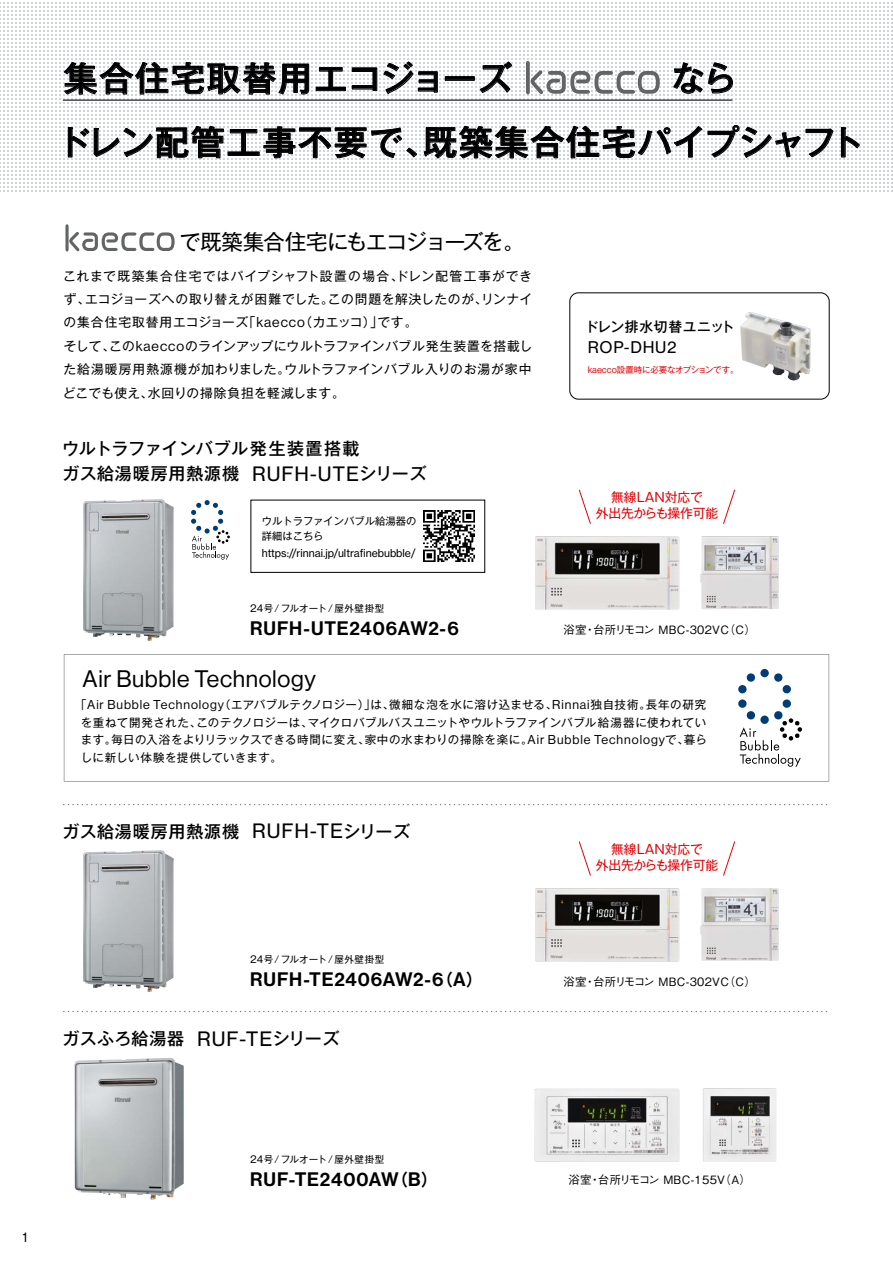
<style>
.page{position:relative;width:893px;height:1263px;background:#fff}
.page>*{position:absolute;margin:0;border:0;box-sizing:border-box;transform-origin:0 0}
.t1{font:500 34.05px/63.8px "Gothic MB101 Pro";letter-spacing:.05em;color:#000}
.t2{font:23.4px "N Haas Grotesk DS Pro 55 Rg";letter-spacing:.025em;color:#000}
.t3{font:21.3px "Gothic MB101 Pro";letter-spacing:-.05em;color:#000}
.t4{font:19.2px "N Haas Grotesk DS Pro 65 Md";letter-spacing:.04em;color:#000}
.t5{font:500 16.95px "Gothic MB101 Pro";letter-spacing:.05em;color:#000}
.t6{font:500 16.95px "Gothic MB101 Pro";letter-spacing:.005em;color:#000}
.t7{font:500 16.95px "Gothic MB101 Pro";letter-spacing:.03em;color:#000}
.t8{font:15.9px "N Haas Grotesk TX Pro 55 Rg";letter-spacing:.045em;color:#000}
.t9{font:500 13.8px "Gothic MB101 Pro";letter-spacing:.035em;color:#000}
.t10{font:12.75px/23.4px "Gothic MB101 Pro";letter-spacing:.05em;color:#000}
.t11{font:12.75px/15.8px "Gothic MB101 Pro";letter-spacing:-.01em;color:#e20005;text-align:center}
.t12{font:12px "Gothic MB101 Pro";color:#000}
.t13{font:11.55px/17.5px "Gothic MB101 Pro";letter-spacing:.04em;color:#000;text-align:justify}
.t14{font:500 11.55px "Gothic BBB Pro";letter-spacing:.025em;color:#000}
.t15{font:10.8px "N Haas Grotesk TX Pro 55 Rg";color:#000}
.t16{font:10.35px/14.9px "Gothic MB101 Pro";color:#000}
.t17{font:9.6px "Gothic MB101 Pro";letter-spacing:.025em;color:#000}
.t18{font:8.55px "Gothic MB101 Pro";letter-spacing:-.03em;color:#e20005}
.s1{font-family:"N Haas Grotesk DS Pro 55 Rg";font-size:14.1px}
.s2{font-family:"N Haas Grotesk TX Pro 55 Rg";font-weight:400;font-size:19.5px}
.s3{font-family:"N Haas Grotesk DS Pro 55 Rg";font-size:9.3px}
.s4{font-family:"N Haas Grotesk DS Pro 55 Rg";font-size:12.6px}
.s5{font-family:"Gothic MB101 Pro De";font-weight:700;font-size:16.95px}
</style>
<div class="page">
<svg style="left:0;top:2px;width:893px;height:190px"></svg>
<svg style="left:65px;top:224px;width:110px;height:27px"></svg>
<svg style="left:64px;top:654px;width:765px;height:128px"></svg>
<div style="left:760px;top:669px;width:9px;height:8px;background:#003d74;border-radius:50%"></div>
<svg style="left:738px;top:673px;width:64px;height:94px"></svg>
<img style="left:83px;top:499px;width:69px;height:138px">
<svg style="left:191px;top:500px;width:39px;height:60px"></svg>
<img style="left:83px;top:850px;width:69px;height:138px">
<img style="left:74px;top:1058px;width:110px;height:141px">
<svg style="left:64px;top:804px;width:764px;height:1px"></svg>
<svg style="left:64px;top:1011px;width:764px;height:1px"></svg>
<svg style="left:63px;top:62px;width:246px;height:33px"></svg>
<svg style="left:316px;top:67px;width:30px;height:24px"></svg>
<svg style="left:352px;top:68px;width:25px;height:23px"></svg>
<svg style="left:383px;top:61px;width:55px;height:33px"></svg>
<div style="left:445px;top:76px;width:30px;height:5px;border:1px solid #000"></div>
<svg style="left:479px;top:61px;width:33px;height:32px"></svg>
<svg style="left:673px;top:62px;width:60px;height:32px"></svg>
<svg style="left:526px;top:61px;width:134px;height:33px"></svg>
<hr style="left:63px;top:100px;width:669px;height:1px;background:#000">
<svg style="left:68px;top:126px;width:349px;height:33px"></svg>
<svg style="left:424px;top:126px;width:278px;height:33px"></svg>
<svg style="left:708px;top:125px;width:126px;height:33px"></svg>
<svg style="left:841px;top:127px;width:19px;height:30px"></svg>
<div style="left:251px;top:500px;width:234px;height:73px;border:1px solid #000"></div>
<img style="left:423px;top:511px;width:51px;height:51px">
<img style="left:535px;top:536px;width:144px;height:74px">
<img style="left:701px;top:536px;width:78px;height:73px">
<svg style="left:578px;top:489px;width:13px;height:35px"></svg>
<svg style="left:723px;top:489px;width:13px;height:35px"></svg>
<img style="left:535px;top:888px;width:144px;height:73px">
<img style="left:701px;top:888px;width:78px;height:73px">
<svg style="left:578px;top:841px;width:13px;height:35px"></svg>
<svg style="left:723px;top:841px;width:13px;height:35px"></svg>
<img style="left:703px;top:1088px;width:73px;height:74px">
<img style="left:535px;top:1089px;width:144px;height:73px">
<div style="left:570px;top:293px;width:259px;height:106px;border:1px solid #000;border-radius:9px"></div>
<img style="left:740px;top:312px;width:71px;height:68px">
<h1 class="t1" style="left:57px;top:42px;width:838px">集合住宅取替用エコジョーズ　　　　 なら<br>ドレン配管工事不要で、既築集合住宅パイプシャフト　</h1>
<h3 class="t3" style="left:180px;top:224px;width:347px">で既築集合住宅にもエコジョーズを。</h3>
<p class="t10" style="left:63px;top:262px;width:471px">これまで既築集合住宅ではパイプシャフト設置の場合、ドレン配管工事ができず、エコジョーズへの取り替えが困難でした。この問題を解決したのが、リンナイの集合住宅取替用エコジョーズ「<span class="s1">kaecco</span>（カエッコ）」です。<br>そして、この<span class="s1">kaecco</span>のラインアップにウルトラファインバブル発生装置を搭載した給湯暖房用熱源機が加わりました。ウルトラファインバブル入りのお湯が家中どこでも使え、水回りの掃除負担を軽減します。</p>
<h3 class="t6" style="left:62px;top:434px;width:299px">ウルトラファインバブル発生装置搭載</h3>
<h3 class="t5" style="left:62px;top:460px;width:365px">ガス給湯暖房用熱源機 <span class="s2">RUFH-UTE</span>シリーズ</h3>
<p class="t16" style="left:262px;top:512px;width:156px">ウルトラファインバブル給湯器の詳細はこちら</p>
<p class="t15" style="left:262px;top:546px;width:155px">https://rinnai.jp/ultrafinebubble/</p>
<p class="t17" style="left:250px;top:601px;width:136px">24号/フルオート/屋外壁掛型</p>
<h3 class="t4" style="left:250px;top:617px;width:210px">RUFH-UTE2406AW2-6</h3>
<h2 class="t2" style="left:83px;top:666px;width:235px">Air Bubble Technology</h2>
<p class="t9" style="left:585px;top:315px;width:151px">ドレン排水切替ユニット</p>
<p class="t8" style="left:588px;top:338px;width:90px">ROP-DHU2</p>
<p class="t18" style="left:588px;top:362px;width:152px"><span class="s3">kaecco</span>設置時に必要なオプションです。</p>
<p class="t11" style="left:596px;top:488px;width:124px">無線LAN対応で<br>外出先からも操作可能</p>
<p class="t14" style="left:563px;top:620px;width:194px">浴室・台所リモコン MBC-302VC（C）</p>
<p class="t13" style="left:81px;top:694px;width:628px;text-indent:-6px">「<span class="s4">Air Bubble Technology</span>（エアバブルテクノロジー）」は、微細な泡を水に溶け込ませる、<span class="s4">Rinnai</span>独自技術。長年の研究を重ねて開発された、このテクノロジーは、マイクロバブルバスユニットやウルトラファインバブル給湯器に使われています。毎日の入浴をよりリラックスできる時間に変え、家中の水まわりの掃除を楽に。<span class="s4">Air Bubble Technology</span>で、暮らしに新しい体験を提供していきます。</p>
<h3 class="t5" style="left:62px;top:817px;width:349px">ガス給湯暖房用熱源機 <span class="s2">RUFH-TE</span>シリーズ</h3>
<p class="t17" style="left:250px;top:952px;width:136px">24号/フルオート/屋外壁掛型</p>
<h3 class="t4" style="left:250px;top:968px;width:234px">RUFH-TE2406AW2-6<span class="s5">（</span>A<span class="s5">）</span></h3>
<h3 class="t7" style="left:62px;top:1025px;width:279px">ガスふろ給湯器 <span class="s2">RUF-TE</span>シリーズ</h3>
<p class="t11" style="left:596px;top:839px;width:124px">無線LAN対応で<br>外出先からも操作可能</p>
<p class="t14" style="left:563px;top:972px;width:194px">浴室・台所リモコン MBC-302VC（C）</p>
<p class="t12" style="left:21px;top:1227px;width:10px">1</p>
<p class="t17" style="left:250px;top:1151px;width:136px">24号/フルオート/屋外壁掛型</p>
<h3 class="t4" style="left:250px;top:1168px;width:189px">RUF-TE2400AW<span class="s5">（</span>B<span class="s5">）</span></h3>
<p class="t14" style="left:568px;top:1171px;width:184px">浴室・台所リモコン MBC-155V（A）</p>
</div>
